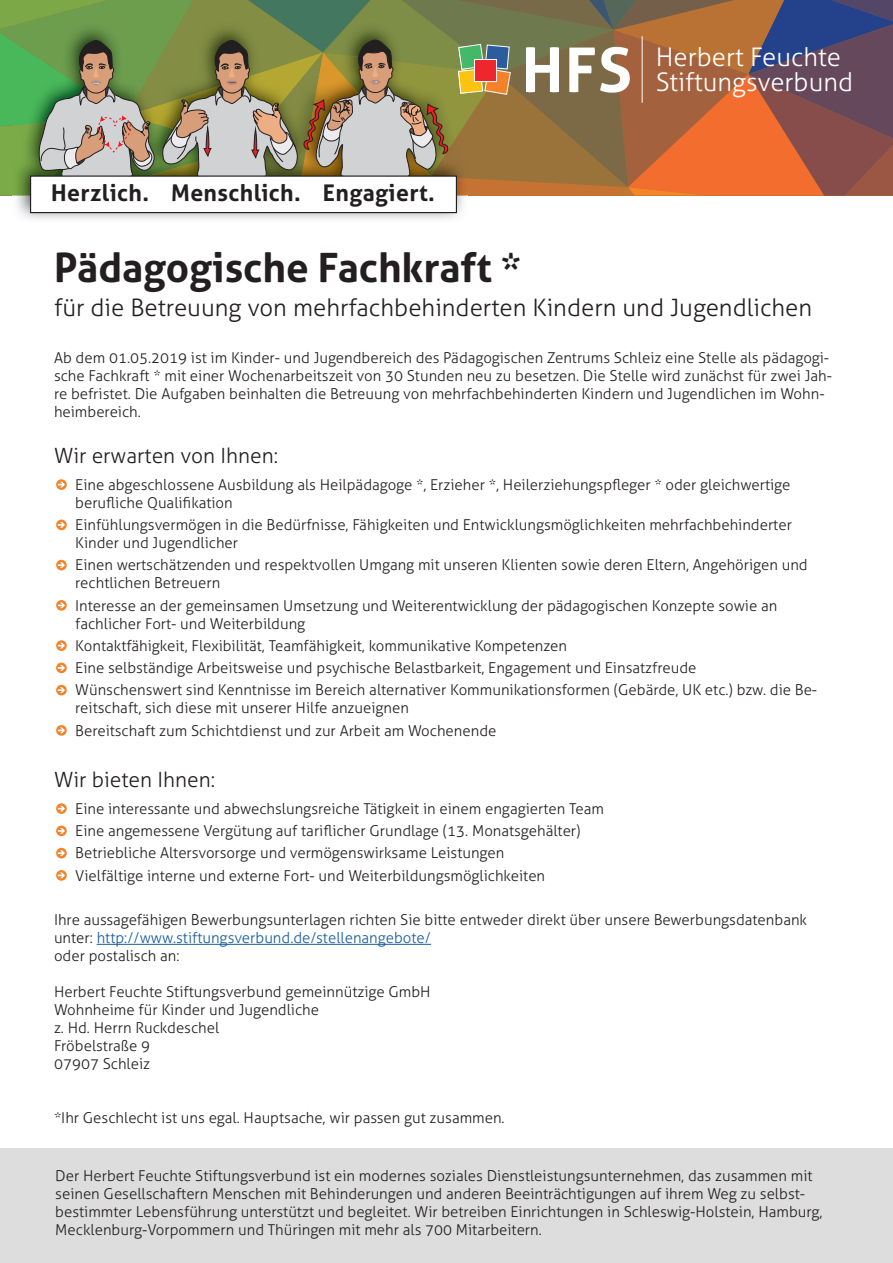
<style>
.page{position:relative;width:893px;height:1263px;background:#fff}
.page>*{position:absolute;margin:0;border:0;box-sizing:border-box;transform-origin:0 0}
.t1{font:700 61.65px "Aller";color:#fff}
.t2{font:700 40.5px "Aller";color:#231f20}
.t3{font:300 25.65px/25.5px "Aller";color:#fff}
.t4{font:300 24px "Aller";color:#231f20}
.t5{font:700 23.1px "Aller";letter-spacing:.015em;color:#231f20}
.t6{font:300 21px "Aller";color:#231f20}
.t7{font:300 15px/18px "Aller";color:#231f20}
.s1{color:#175d9e}
</style>
<div class="page">
<div style="left:0;top:1148px;width:893px;height:115px;background:#ddd"></div>
<img style="left:16px;top:196px;width:448px;height:23px">
<svg style="left:0;top:0;width:893px;height:196px;background:#907d55"></svg>
<div style="left:30px;top:176px;width:427px;height:37px;background:#fff;border:1px solid #231f20"></div>
<hr style="left:97px;top:944px;width:334px;height:1px;background:#175d9e">
<svg style="left:56px;top:479px;width:11px;height:11px"></svg>
<svg style="left:58px;top:482px;width:7px;height:5px"></svg>
<svg style="left:56px;top:519px;width:11px;height:11px"></svg>
<svg style="left:58px;top:522px;width:7px;height:6px"></svg>
<div style="left:56px;top:560px;width:11px;height:10px;background:#f4822a;border-radius:50%"></div>
<svg style="left:58px;top:562px;width:7px;height:6px"></svg>
<svg style="left:56px;top:600px;width:11px;height:11px"></svg>
<svg style="left:58px;top:602px;width:7px;height:6px"></svg>
<svg style="left:56px;top:640px;width:11px;height:11px"></svg>
<svg style="left:58px;top:643px;width:7px;height:5px"></svg>
<svg style="left:56px;top:662px;width:11px;height:11px"></svg>
<svg style="left:58px;top:665px;width:7px;height:6px"></svg>
<div style="left:56px;top:685px;width:11px;height:10px;background:#f4822a;border-radius:50%"></div>
<svg style="left:58px;top:687px;width:7px;height:6px"></svg>
<svg style="left:56px;top:725px;width:11px;height:11px"></svg>
<svg style="left:58px;top:727px;width:7px;height:6px"></svg>
<svg style="left:56px;top:803px;width:11px;height:11px"></svg>
<svg style="left:58px;top:806px;width:7px;height:5px"></svg>
<svg style="left:56px;top:825px;width:11px;height:11px"></svg>
<svg style="left:58px;top:828px;width:7px;height:6px"></svg>
<div style="left:56px;top:848px;width:11px;height:10px;background:#f4822a;border-radius:50%"></div>
<svg style="left:58px;top:850px;width:7px;height:6px"></svg>
<svg style="left:56px;top:870px;width:11px;height:11px"></svg>
<svg style="left:58px;top:872px;width:7px;height:6px"></svg>
<h3 class="t5" style="left:51px;top:179px;width:385px">Herzlich. Menschlich. Engagiert.</h3>
<h1 class="t1" style="left:522px;top:32px;width:112px">HFS</h1>
<h3 class="t3" style="left:656px;top:44px;width:199px">Herbert Feuchte<br>Stiftungsverbund</h3>
<h2 class="t2" style="left:54px;top:242px;width:468px">Pädagogische Fachkraft *</h2>
<h3 class="t4" style="left:54px;top:293px;width:760px">für die Betreuung von mehrfachbehinderten Kindern und Jugendlichen</h3>
<p class="t7" style="left:54px;top:348px;width:779px">Ab dem 01.05.2019 ist im Kinder- und Jugendbereich des Pädagogischen Zentrums Schleiz eine Stelle als pädagogi&shy;sche Fachkraft * mit einer Wochenarbeitszeit von 30 Stunden neu zu besetzen. Die Stelle wird zunächst für zwei Jah&shy;re befristet. Die Aufgaben beinhalten die Betreuung von mehrfachbehinderten Kindern und Jugendlichen im Wohn&shy;heimbereich.</p>
<h3 class="t6" style="left:54px;top:443px;width:226px">Wir erwarten von Ihnen:</h3>
<p class="t7" style="left:75px;top:476px;width:717px">Eine abgeschlossene Ausbildung als Heilpädagoge *, Erzieher *, Heilerziehungspfleger * oder gleichwertige berufliche Qualifikation</p>
<p class="t7" style="left:75px;top:516px;width:718px">Einfühlungsvermögen in die Bedürfnisse, Fähigkeiten und Entwicklungsmöglichkeiten mehrfachbehinderter<br>Kinder und Jugendlicher</p>
<p class="t7" style="left:75px;top:556px;width:734px">Einen wertschätzenden und respektvollen Umgang mit unseren Klienten sowie deren Eltern, Angehörigen und rechtlichen Betreuern</p>
<p class="t7" style="left:75px;top:596px;width:704px">Interesse an der gemeinsamen Umsetzung und Weiterentwicklung der pädagogischen Konzepte sowie an fachlicher Fort- und Weiterbildung</p>
<p class="t7" style="left:75px;top:634px;width:743px;line-height:22.2px">Kontaktfähigkeit, Flexibilität, Teamfähigkeit, kommunikative Kompetenzen<br>Eine selbständige Arbeitsweise und psychische Belastbarkeit, Engagement und Einsatzfreude<br>Wünschenswert sind Kenntnisse im Bereich alternativer Kommunikationsformen (Gebärde, UK etc.) bzw. die Be-</p>
<p class="t7" style="left:75px;top:697px;width:423px;line-height:22.2px">reitschaft, sich diese mit unserer Hilfe anzueignen<br>Bereitschaft zum Schichtdienst und zur Arbeit am Wochenende</p>
<h3 class="t6" style="left:54px;top:767px;width:163px">Wir bieten Ihnen:</h3>
<p class="t7" style="left:75px;top:797px;width:530px;line-height:22.2px">Eine interessante und abwechslungsreiche Tätigkeit in einem engagierten Team Eine angemessene Vergütung auf tariflicher Grundlage (13. Monatsgehälter)<br>Betriebliche Altersvorsorge und vermögenswirksame Leistungen<br>Vielfältige interne und externe Fort- und Weiterbildungsmöglichkeiten</p>
<p class="t7" style="left:54px;top:911px;width:755px">Ihre aussagefähigen Bewerbungsunterlagen richten Sie bitte entweder direkt über unsere Bewerbungsdatenbank unter: <span class="s1">http://www.stiftungsverbund.de/stellenangebote/<br></span>oder postalisch an:</p>
<p class="t7" style="left:54px;top:983px;width:378px">Herbert Feuchte Stiftungsverbund gemeinnützige GmbH<br>Wohnheime für Kinder und Jugendliche<br>z. Hd. Herrn Ruckdeschel<br>Fröbelstraße 9<br>07907 Schleiz</p>
<p class="t7" style="left:54px;top:1109px;width:452px">*Ihr Geschlecht ist uns egal. Hauptsache, wir passen gut zusammen.</p>
<p class="t7" style="left:55px;top:1166px;width:769px">Der Herbert Feuchte Stiftungsverbund ist ein modernes soziales Dienstleistungsunternehmen, das zusammen mit seinen Gesellschaftern Menschen mit Behinderungen und anderen Beeinträchtigungen auf ihrem Weg zu selbst&shy;bestimmter Lebensführung unterstützt und begleitet. Wir betreiben Einrichtungen in Schleswig-Holstein, Hamburg, Mecklenburg-Vorpommern und Thüringen mit mehr als 700 Mitarbeitern.</p>
</div>
